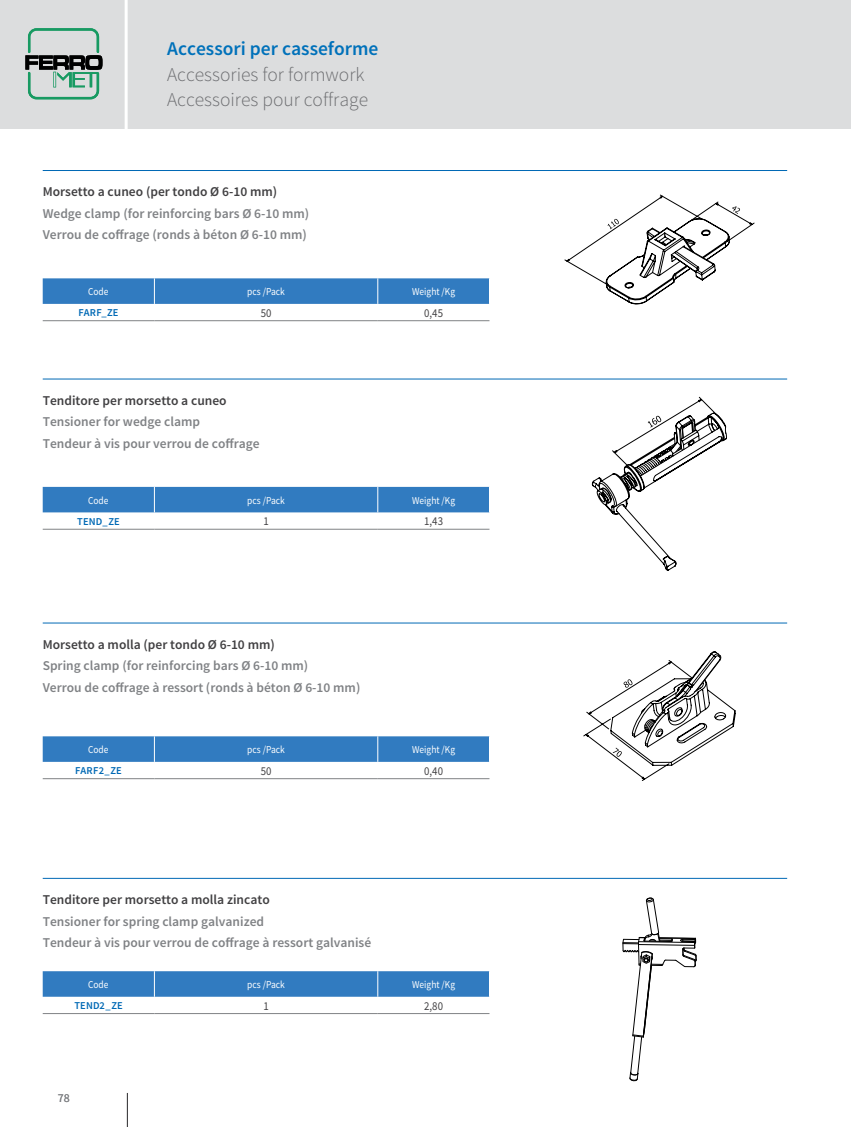
<style>
.page{position:relative;width:851px;height:1127px;background:#fff}
.page>*{position:absolute;margin:0;border:0;box-sizing:border-box;transform-origin:0 0}
.t1{font:300 19.5px/25.5px "Source Sans Pro";color:#6d6e71}
.t2{font:600 19.5px "Source Sans Pro";color:#0071ba}
.t3{font:600 13.5px/21.3px "Source Sans Pro";color:#808285}
.t4{font:600 13.5px "Source Sans Pro";color:#414042}
.t5{font:12px "Source Sans Pro";color:#414042;scale:.9 1}
.t6{font:12px "Source Sans Pro";color:#808285}
.t7{font:10.5px "Source Sans Pro";color:#fff;scale:.9 1}
.t8{font:600 10.5px "Source Sans Pro";letter-spacing:.015em;color:#0069b5}
</style>
<div class="page">
<div style="left:0;top:0;width:850px;height:128px;background:#dcddde"></div>
<hr style="left:127px;top:1093px;width:1px;height:34px;background:#414042">
<hr style="left:125px;top:0;width:3px;height:147px;background:#fff">
<svg style="left:25px;top:28px;width:77px;height:72px"></svg>
<hr style="left:43px;top:878px;width:744px;height:1px;background:#0069b5">
<svg style="left:622px;top:897px;width:74px;height:184px"></svg>
<hr style="left:378px;top:1013px;width:111px;height:1px;background:#808285">
<hr style="left:43px;top:1013px;width:111px;height:1px;background:#808285">
<svg style="left:43px;top:971px;width:447px;height:26px;background:#367ec1"></svg>
<hr style="left:154px;top:1013px;width:224px;height:1px;background:#808285">
<hr style="left:43px;top:170px;width:744px;height:1px;background:#0069b5">
<svg style="left:564px;top:194px;width:190px;height:111px"></svg>
<hr style="left:378px;top:320px;width:111px;height:1px;background:#808285">
<hr style="left:43px;top:320px;width:111px;height:1px;background:#808285">
<svg style="left:43px;top:278px;width:447px;height:26px;background:#367ec1"></svg>
<hr style="left:154px;top:320px;width:224px;height:1px;background:#808285">
<hr style="left:43px;top:379px;width:744px;height:1px;background:#0069b5">
<svg style="left:591px;top:396px;width:136px;height:175px"></svg>
<hr style="left:378px;top:529px;width:111px;height:1px;background:#808285">
<hr style="left:43px;top:529px;width:111px;height:1px;background:#808285">
<div style="left:43px;top:487px;width:446px;height:25px;background:#317bc0"></div>
<hr style="left:154px;top:529px;width:224px;height:1px;background:#808285">
<hr style="left:43px;top:623px;width:744px;height:1px;background:#0069b5">
<svg style="left:583px;top:651px;width:152px;height:130px"></svg>
<hr style="left:378px;top:778px;width:111px;height:1px;background:#808285">
<hr style="left:43px;top:778px;width:111px;height:1px;background:#808285">
<svg style="left:43px;top:736px;width:447px;height:26px;background:#367ec1"></svg>
<hr style="left:154px;top:778px;width:224px;height:1px;background:#808285">
<h1 class="t2" style="left:167px;top:37px;width:213px">Accessori per casseforme</h1>
<h1 class="t1" style="left:167px;top:62px;width:202px">Accessories for formwork<br>Accessoires pour coffrage</h1>
<p class="t4" style="left:43px;top:183px;width:236px">Morsetto a cuneo (per tondo Ø 6-10 mm)</p>
<p class="t3" style="left:43px;top:203px;width:268px">Wedge clamp (for reinforcing bars Ø 6-10 mm)<br>Verrou de coffrage (ronds à béton Ø 6-10 mm)</p>
<p class="t7" style="left:88px;top:285px;width:24px">Code</p>
<p class="t7" style="left:247px;top:285px;width:43px">pcs /Pack</p>
<p class="t7" style="left:412px;top:285px;width:49px">Weight /Kg</p>
<p class="t8" style="left:79px;top:306px;width:41px">FARF_ZE</p>
<p class="t5" style="left:261px;top:305px;width:13px">50</p>
<p class="t5" style="left:424px;top:305px;width:22px">0,45</p>
<p class="t4" style="left:43px;top:392px;width:185px">Tenditore per morsetto a cuneo</p>
<p class="t3" style="left:43px;top:411px;width:218px">Tensioner for wedge clamp<br>Tendeur à vis pour verrou de coffrage</p>
<p class="t7" style="left:88px;top:493px;width:24px">Code</p>
<p class="t7" style="left:247px;top:493px;width:43px">pcs /Pack</p>
<p class="t7" style="left:412px;top:493px;width:49px">Weight /Kg</p>
<p class="t8" style="left:77px;top:514px;width:44px">TEND_ZE</p>
<p class="t5" style="left:263px;top:514px;width:7px">1</p>
<p class="t5" style="left:424px;top:514px;width:22px">1,43</p>
<p class="t4" style="left:43px;top:636px;width:233px">Morsetto a molla (per tondo Ø 6-10 mm)</p>
<p class="t3" style="left:43px;top:655px;width:319px">Spring clamp (for reinforcing bars Ø 6-10 mm)<br>Verrou de coffrage à ressort (ronds à béton Ø 6-10 mm)</p>
<p class="t7" style="left:88px;top:743px;width:24px">Code</p>
<p class="t7" style="left:247px;top:743px;width:43px">pcs /Pack</p>
<p class="t7" style="left:412px;top:743px;width:49px">Weight /Kg</p>
<p class="t8" style="left:75px;top:764px;width:48px">FARF2_ZE</p>
<p class="t5" style="left:261px;top:763px;width:13px">50</p>
<p class="t5" style="left:424px;top:763px;width:22px">0,40</p>
<p class="t4" style="left:43px;top:891px;width:228px">Tenditore per morsetto a molla zincato</p>
<p class="t3" style="left:43px;top:911px;width:330px">Tensioner for spring clamp galvanized<br>Tendeur à vis pour verrou de coffrage à ressort galvanisé</p>
<p class="t7" style="left:88px;top:978px;width:24px">Code</p>
<p class="t7" style="left:247px;top:978px;width:43px">pcs /Pack</p>
<p class="t7" style="left:412px;top:978px;width:49px">Weight /Kg</p>
<p class="t8" style="left:74px;top:999px;width:50px">TEND2_ZE</p>
<p class="t5" style="left:263px;top:998px;width:7px">1</p>
<p class="t5" style="left:424px;top:998px;width:22px">2,80</p>
<p class="t6" style="left:58px;top:1090px;width:13px">78</p>
</div>
